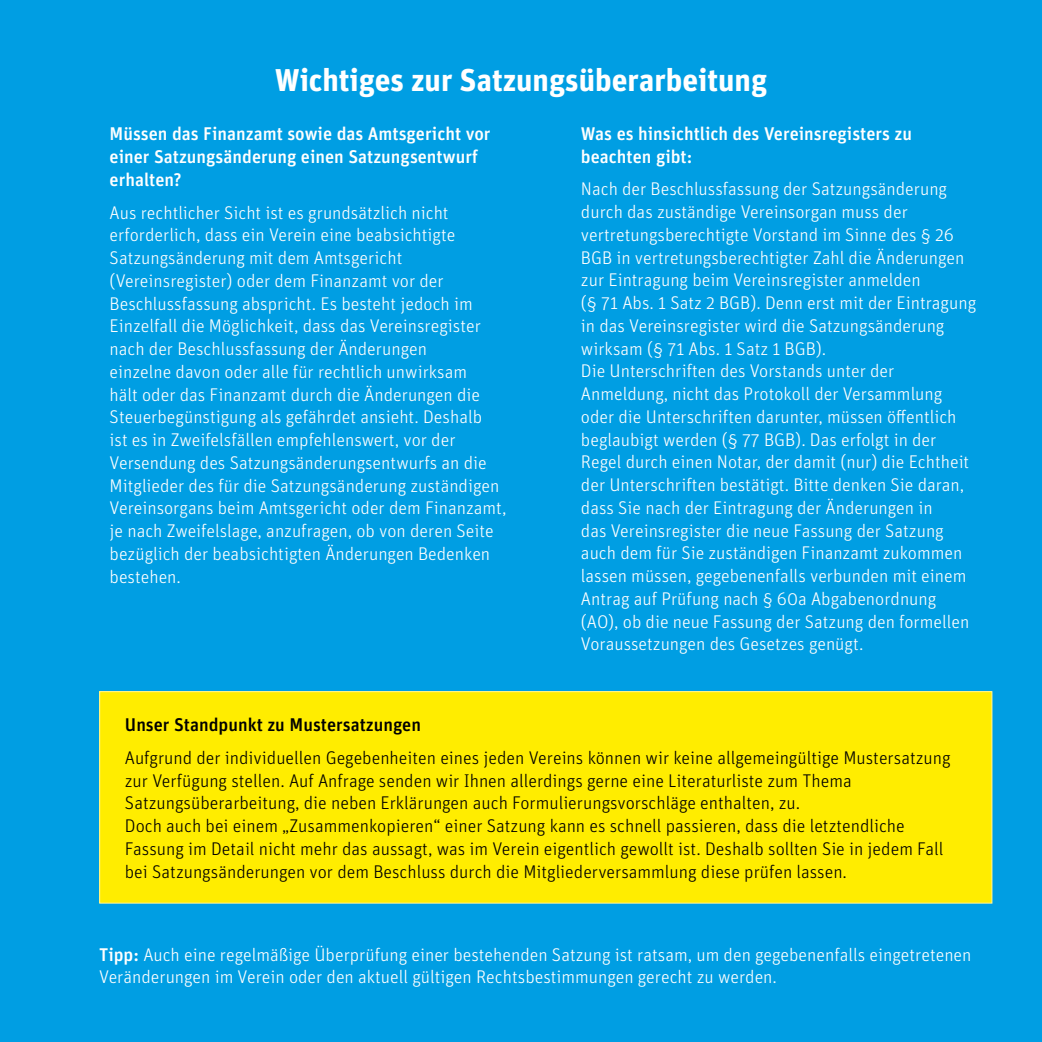
<style>
.page{position:relative;width:1042px;height:1042px;background:#009ee3}
.page>*{position:absolute;margin:0;border:0;box-sizing:border-box;transform-origin:0 0}
.t1{font:700 31.5px "Unit OT";color:#fff}
.t2{font:300 18.38px/22.8px "Unit OT";color:#fff}
.t3{font:300 18.38px/22.8px "Unit OT";color:#000}
.t4{font:500 18.38px/22.8px "Unit OT";color:#fff}
.t5{font:500 18.38px "Unit OT";color:#000}
.s1{font-weight:500}
</style>
<div class="page">
<div style="left:100px;top:691px;width:892px;height:212px;background:#ffed00"></div>
<div style="left:99px;top:691px;width:893px;height:212px;border:1px solid #fff59a"></div>
<h1 class="t1" style="left:275px;top:54px;width:494px">Wichtiges zur Satzungsüberarbeitung</h1>
<p class="t4" style="left:110px;top:121px;width:382px">Müssen das Finanzamt sowie das Amtsgericht vor einer Satzungsänderung einen Satzungsentwurf erhalten?</p>
<p class="t2" style="left:110px;top:199px;width:398px">Aus rechtlicher Sicht ist es grundsätzlich nicht erforderlich, dass ein Verein eine beabsichtigte Satzungsänderung mit dem Amtsgericht (Vereinsregister) oder dem Finanzamt vor der Beschlussfassung abspricht. Es besteht jedoch im Einzelfall die Möglichkeit, dass das Vereinsregister nach der Beschlussfassung der Änderungen<br>einzelne davon oder alle für rechtlich unwirksam<br>hält oder das Finanzamt durch die Änderungen die Steuerbegünstigung als gefährdet ansieht. Deshalb<br>ist es in Zweifelsfällen empfehlenswert, vor der Versendung des Satzungsänderungsentwurfs an die Mitglieder des für die Satzungsänderung zuständigen Vereinsorgans beim Amtsgericht oder dem Finanzamt, je nach Zweifelslage, anzufragen, ob von deren Seite bezüglich der beabsichtigten Änderungen Bedenken bestehen.</p>
<p class="t4" style="left:581px;top:120px;width:333px">Was es hinsichtlich des Vereinsregisters zu beachten gibt:</p>
<p class="t2" style="left:581px;top:175px;width:397px">Nach der Beschlussfassung der Satzungsänderung durch das zuständige Vereinsorgan muss der vertretungsberechtigte Vorstand im Sinne des § 26<br>BGB in vertretungsberechtigter Zahl die Änderungen zur Eintragung beim Vereinsregister anmelden<br>(§ 71 Abs. 1 Satz 2 BGB). Denn erst mit der Eintragung in das Vereinsregister wird die Satzungsänderung wirksam (§ 71 Abs. 1 Satz 1 BGB).<br>Die Unterschriften des Vorstands unter der Anmeldung, nicht das Protokoll der Versammlung oder die Unterschriften darunter, müssen öffentlich beglaubigt werden (§ 77 BGB). Das erfolgt in der Regel durch einen Notar, der damit (nur) die Echtheit der Unterschriften bestätigt. Bitte denken Sie daran, dass Sie nach der Eintragung der Änderungen in<br>das Vereinsregister die neue Fassung der Satzung auch dem für Sie zuständigen Finanzamt zukommen lassen müssen, gegebenenfalls verbunden mit einem Antrag auf Prüfung nach § 60a Abgabenordnung (AO), ob die neue Fassung der Satzung den formellen Voraussetzungen des Gesetzes genügt.</p>
<p class="t5" style="left:125px;top:710px;width:298px">Unser Standpunkt zu Mustersatzungen</p>
<p class="t3" style="left:125px;top:744px;width:827px">Aufgrund der individuellen Gegebenheiten eines jeden Vereins können wir keine allgemeingültige Mustersatzung zur Verfügung stellen. Auf Anfrage senden wir Ihnen allerdings gerne eine Literaturliste zum Thema Satzungsüberarbeitung, die neben Erklärungen auch Formulierungsvorschläge enthalten, zu.<br>Doch auch bei einem „Zusammenkopieren“ einer Satzung kann es schnell passieren, dass die letztendliche Fassung im Detail nicht mehr das aussagt, was im Verein eigentlich gewollt ist. Deshalb sollten Sie in jedem Fall bei Satzungsänderungen vor dem Beschluss durch die Mitgliederversammlung diese prüfen lassen.</p>
<p class="t2" style="left:99px;top:940px;width:874px"><span class="s1">Tipp:</span> Auch eine regelmäßige Überprüfung einer bestehenden Satzung ist ratsam, um den gegebenenfalls eingetretenen<br>Veränderungen im Verein oder den aktuell gültigen Rechtsbestimmungen gerecht zu werden.</p>
</div>
